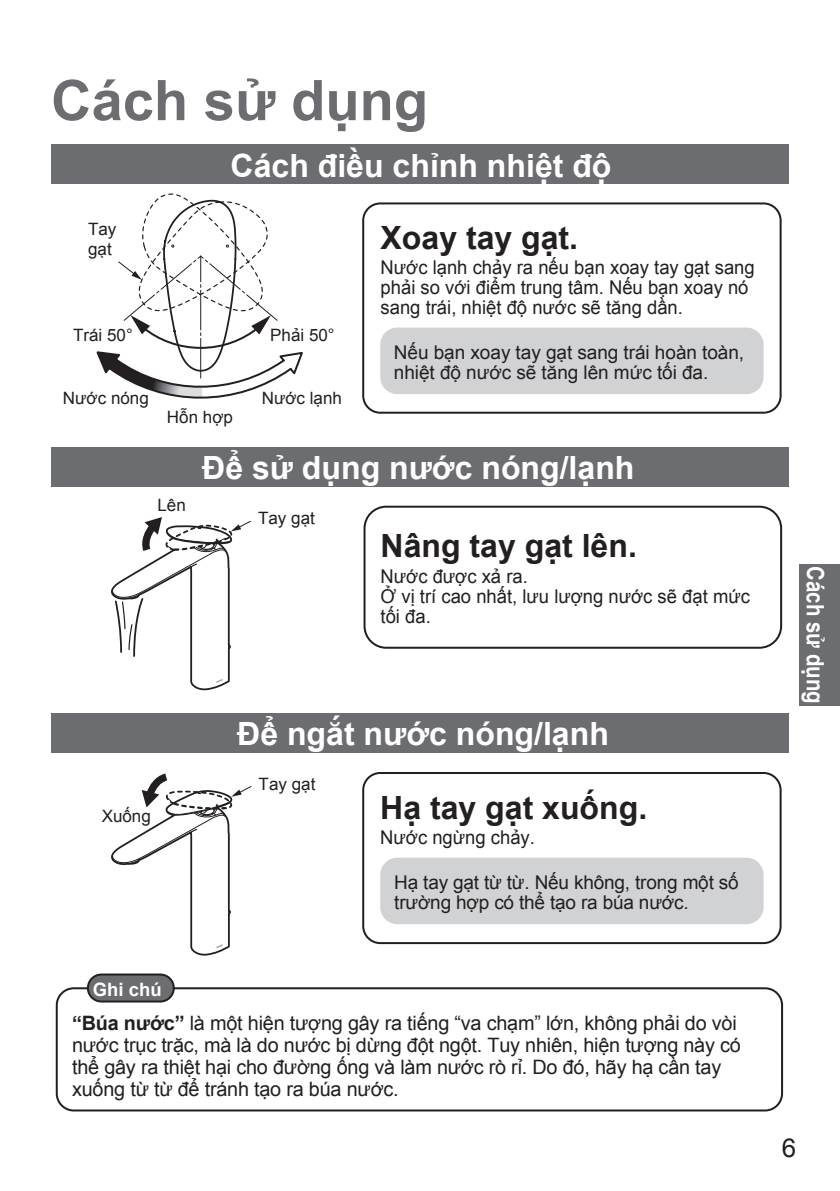
<style>
.page{position:relative;width:840px;height:1191px;background:#fff}
.page>*{position:absolute;margin:0;border:0;box-sizing:border-box;transform-origin:0 0}
.t1{font:700 56px "Arial";color:#6c6d70}
.t2{font:700 32px "Arial";color:#fff}
.t3{font:700 32px "Arial";color:#231f20}
.t4{font:26px "Arial";color:#231f20}
.t5{font:700 24px "Arial";color:#fff;scale:.85 1}
.t6{font:19.8px/22px "Arial";letter-spacing:-.01em;color:#231f20}
.t7{font:19px/20px "Arial";color:#231f20}
.t8{font:700 18.4px "Arial";color:#fff}
.t9{font:17px/20.4px "Arial";color:#231f20}
.s1{font-weight:700}
</style>
<div class="page">
<div style="left:798px;top:564px;width:41px;height:142px;background:#6c6d70"></div>
<div style="left:51px;top:145px;width:737px;height:39px;background:#6c6d70"></div>
<div style="left:51px;top:447px;width:737px;height:39px;background:#6c6d70"></div>
<div style="left:51px;top:713px;width:737px;height:40px;background:#6c6d70"></div>
<div style="left:362px;top:202px;width:419px;height:212px;border:2px solid #231f20;border-radius:17px"></div>
<div style="left:56px;top:987px;width:726px;height:124px;border:2px solid #231f20;border-radius:17px"></div>
<div style="left:88px;top:974px;width:86px;height:27px;background:#6c6d70;border-radius:14px"></div>
<div style="left:87px;top:973px;width:88px;height:29px;border:2px solid #231f20;border-radius:14px"></div>
<div style="left:363px;top:506px;width:418px;height:143px;border:2px solid #231f20;border-radius:22px"></div>
<div style="left:380px;top:327px;width:383px;height:67px;background:#d1d2d4;border-radius:17px"></div>
<div style="left:362px;top:772px;width:419px;height:172px;border:2px solid #231f20;border-radius:17px"></div>
<div style="left:380px;top:857px;width:383px;height:67px;background:#d1d2d4;border-radius:17px"></div>
<svg style="left:96px;top:193px;width:207px;height:206px"></svg>
<svg style="left:111px;top:517px;width:140px;height:174px"></svg>
<svg style="left:111px;top:773px;width:141px;height:183px"></svg>
<h1 class="t1" style="left:51px;top:61px;width:378px">Cách sử dụng</h1>
<p class="t9" style="left:88px;top:219px;width:30px">Tay gạt</p>
<h2 class="t2" style="left:230px;top:143px;width:382px">Cách điều chỉnh nhiệt độ</h2>
<h2 class="t3" style="left:380px;top:215px;width:199px">Xoay tay gạt.</h2>
<p class="t7" style="left:380px;top:258px;width:375px">Nước lạnh chảy ra nếu bạn xoay tay gạt sang phải so với điểm trung tâm. Nếu bạn xoay nó sang trái, nhiệt độ nước sẽ tăng dần.</p>
<p class="t9" style="left:73px;top:324px;width:61px">Trái 50°</p>
<p class="t9" style="left:270px;top:324px;width:66px">Phải 50°</p>
<p class="t9" style="left:63px;top:387px;width:87px">Nước nóng</p>
<p class="t9" style="left:261px;top:387px;width:82px">Nước lạnh</p>
<p class="t9" style="left:167px;top:407px;width:67px">Hỗn hợp</p>
<p class="t7" style="left:393px;top:342px;width:351px">Nếu bạn xoay tay gạt sang trái hoàn toàn, nhiệt độ nước sẽ tăng lên mức tối đa.</p>
<p class="t9" style="left:157px;top:495px;width:30px">Lên</p>
<h2 class="t2" style="left:202px;top:445px;width:433px">Để sử dụng nước nóng/lạnh</h2>
<p class="t9" style="left:258px;top:508px;width:58px">Tay gạt</p>
<h2 class="t3" style="left:380px;top:523px;width:258px">Nâng tay gạt lên.</h2>
<p class="t7" style="left:380px;top:566px;width:370px">Nước được xả ra.<br>Ở vị trí cao nhất, lưu lượng nước sẽ đạt mức tối đa.</p>
<p class="t9" style="left:102px;top:805px;width:51px">Xuống</p>
<h2 class="t2" style="left:237px;top:711px;width:373px">Để ngắt nước nóng/lạnh</h2>
<p class="t9" style="left:258px;top:774px;width:58px">Tay gạt</p>
<h2 class="t3" style="left:380px;top:784px;width:268px">Hạ tay gạt xuống.</h2>
<p class="t7" style="left:380px;top:827px;width:156px">Nước ngừng chảy.</p>
<p class="t7" style="left:394px;top:872px;width:346px">Hạ tay gạt từ từ. Nếu không, trong một số trường hợp có thể tạo ra búa nước.</p>
<p class="t8" style="left:93px;top:977px;width:70px">Ghi chú</p>
<p class="t6" style="left:72px;top:1011px;width:670px"><span class="s1">“Búa nước”</span> là một hiện tượng gây ra tiếng “va chạm” lớn, không phải do vòi nước trục trặc, mà là do nước bị dừng đột ngột. Tuy nhiên, hiện tượng này có thể gây ra thiệt hại cho đường ống và làm nước rò rỉ. Do đó, hãy hạ cần tay xuống từ từ để tránh tạo ra búa nước.</p>
<p class="t5" style="left:831px;top:566px;width:163px;rotate:90deg">Cách sử dụng</p>
<h3 class="t4" style="left:781px;top:1130px;width:16px">6</h3>
</div>
